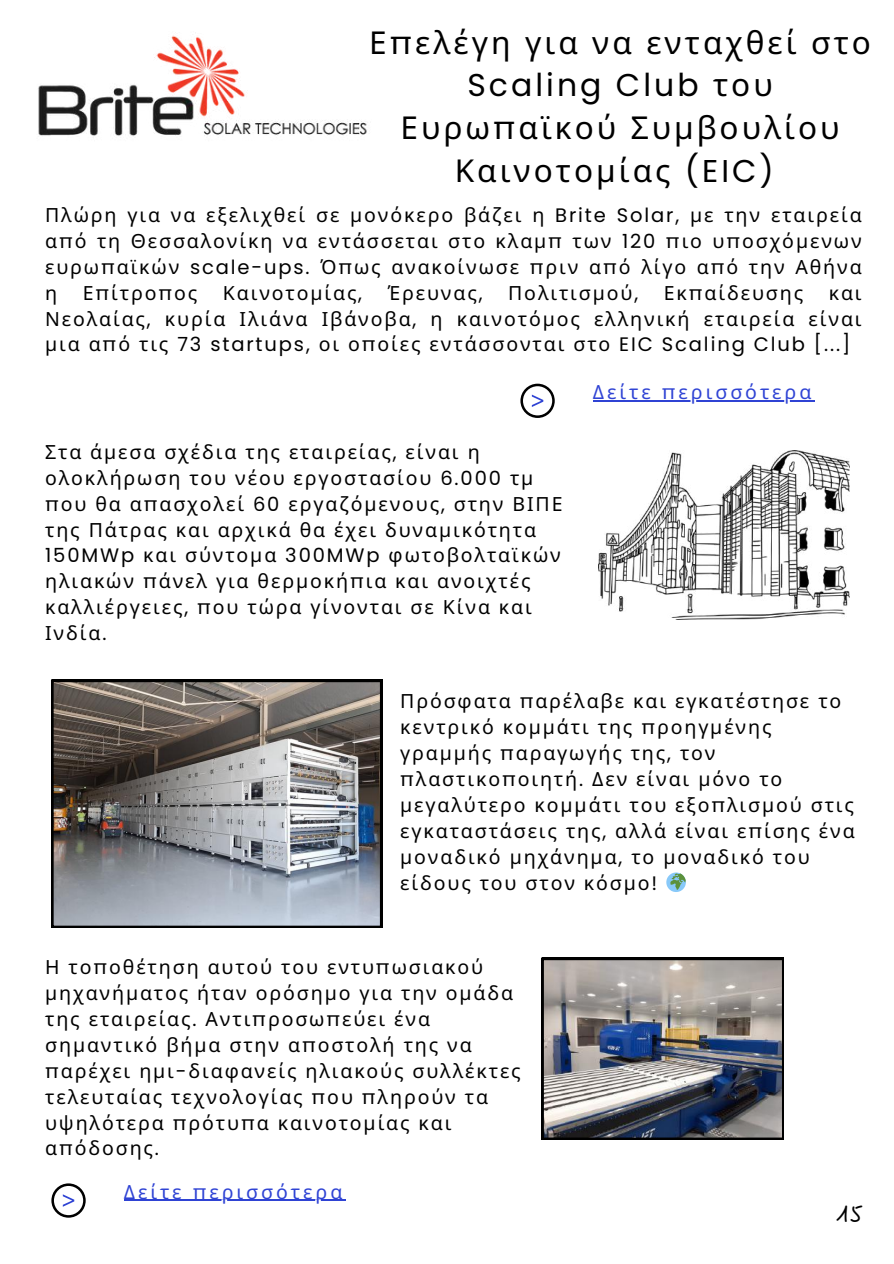
<style>
.page{position:relative;width:894px;height:1264px;background:#fff}
.page>*{position:absolute;margin:0;border:0;box-sizing:border-box;transform-origin:0 0}
.t1{font:31.5px/42.8px "Noto Sans";letter-spacing:.095em;color:#000;text-align:center}
.t2{font:31.5px "Poppins";letter-spacing:.095em;color:#000}
.t3{font:30px "Pecita";color:#000}
.t4{font:19.5px/25.8px "Noto Sans";letter-spacing:.095em;color:#000}
.t5{font:19.5px "Poppins";letter-spacing:.095em;color:#000}
.t6{font:19.5px "Noto Sans";letter-spacing:.15em;color:#2f43d4}
.s1{font-family:"Poppins"}
.s2{font-family:"Noto Sans"}
</style>
<div class="page">
<img style="left:38px;top:35px;width:329px;height:101px">
<div style="left:520px;top:383px;width:34px;height:34px;border:3px solid #000;border-radius:50%"></div>
<svg style="left:531px;top:394px;width:12px;height:13px"></svg>
<hr style="left:592px;top:400px;width:222px;height:1px;background:#2f43d4">
<img style="left:598px;top:450px;width:251px;height:169px">
<img style="left:51px;top:680px;width:331px;height:247px">
<img style="left:541px;top:957px;width:242px;height:182px">
<div style="left:51px;top:1183px;width:34px;height:34px;border:3px solid #000;border-radius:50%"></div>
<svg style="left:63px;top:1194px;width:11px;height:12px"></svg>
<hr style="left:124px;top:1199px;width:221px;height:1px;background:#2f43d4">
<h1 class="t1" style="left:369px;top:20px;width:503px">Ε<span class="s1">π</span>ελέγη για να ενταχθεί στο</h1>
<h1 class="t2" style="left:467px;top:63px;width:307px">Scaling Club <span class="s2">του</span></h1>
<h1 class="t1" style="left:400px;top:105px;width:440px">Ευρω<span class="s1">π</span>αϊκού Συμβουλίου<br>Καινοτομίας <span class="s1">(EIC)</span></h1>
<p class="t4" style="left:45px;top:201px;width:817px;text-align:justify">Πλώρη για να εξελιχθεί σε μονόκερο βάζει η <span class="s1">Brite Solar,</span> με την εταιρεία α<span class="s1">π</span>ό τη Θεσσαλονίκη να εντάσσεται στο κλαμ<span class="s1">π</span> των <span class="s1">120 π</span>ιο υ<span class="s1">π</span>οσχόμενων ευρω<span class="s1">π</span>αϊκών <span class="s1">scale-ups.</span> Ό<span class="s1">π</span>ως ανακοίνωσε <span class="s1">π</span>ριν α<span class="s1">π</span>ό λίγο α<span class="s1">π</span>ό την Αθήνα η</p>
<p class="t4" style="left:83px;top:279px;width:116px">Ε<span class="s1">π</span>ίτρο<span class="s1">π</span>ος</p>
<p class="t4" style="left:223px;top:279px;width:141px">Καινοτομίας<span class="s1">,</span></p>
<p class="t4" style="left:387px;top:279px;width:96px">Έρευνας<span class="s1">,</span></p>
<p class="t4" style="left:508px;top:279px;width:131px">Πολιτισμού<span class="s1">,</span></p>
<p class="t4" style="left:663px;top:279px;width:141px">Εκ<span class="s1">π</span>αίδευσης</p>
<p class="t4" style="left:45px;top:279px;width:817px;text-align:right">και<br>Νεολαίας<span class="s1">,</span> κυρία Ιλιάνα Ιβάνοβα<span class="s1">,</span> η καινοτόμος ελληνική εταιρεία είναι</p>
<p class="t5" style="left:45px;top:331px;width:806px"><span class="s2">μια α</span>π<span class="s2">ό τις</span> 73 startups, <span class="s2">οι ο</span>π<span class="s2">οίες εντάσσονται στο</span> EIC Scaling Club [...]</p>
<p class="t4" style="left:45px;top:438px;width:518px">Στα άμεσα σχέδια της εταιρείας<span class="s1">,</span> είναι η ολοκλήρωση του νέου εργοστασίου <span class="s1">6.000</span> τμ <span class="s1">π</span>ου θα α<span class="s1">π</span>ασχολεί <span class="s1">60</span> εργαζόμενους<span class="s1">,</span> στην ΒΙΠΕ της Πάτρας και αρχικά θα έχει δυναμικότητα <span class="s1">150MWp</span> και σύντομα <span class="s1">300MWp</span> φωτοβολταϊκών ηλιακών <span class="s1">π</span>άνελ για θερμοκή<span class="s1">π</span>ια και ανοιχτές καλλιέργειες<span class="s1">, π</span>ου τώρα γίνονται σε Κίνα και Ινδία<span class="s1">.</span></p>
<p class="t6" style="left:592px;top:378px;width:220px">Δείτε <span class="s1">π</span>ερισσότερα</p>
<p class="t4" style="left:400px;top:688px;width:456px">Πρόσφατα <span class="s1">π</span>αρέλαβε και εγκατέστησε το κεντρικό κομμάτι της <span class="s1">π</span>ροηγμένης γραμμής <span class="s1">π</span>αραγωγής της<span class="s1">,</span> τον <span class="s1">π</span>λαστικο<span class="s1">π</span>οιητή<span class="s1">.</span> Δεν είναι μόνο το μεγαλύτερο κομμάτι του εξο<span class="s1">π</span>λισμού στις εγκαταστάσεις της<span class="s1">,</span> αλλά είναι ε<span class="s1">π</span>ίσης ένα μοναδικό μηχάνημα<span class="s1">,</span> το μοναδικό του είδους του στον κόσμο<span class="s1">!</span></p>
<p class="t4" style="left:45px;top:953px;width:477px">Η το<span class="s1">π</span>οθέτηση αυτού του εντυ<span class="s1">π</span>ωσιακού μηχανήματος ήταν ορόσημο για την ομάδα της εταιρείας<span class="s1">.</span> Αντι<span class="s1">π</span>ροσω<span class="s1">π</span>εύει ένα σημαντικό βήμα στην α<span class="s1">π</span>οστολή της να <span class="s1">π</span>αρέχει ημι<span class="s1">-</span>διαφανείς ηλιακούς συλλέκτες τελευταίας τεχνολογίας <span class="s1">π</span>ου <span class="s1">π</span>ληρούν τα υψηλότερα <span class="s1">π</span>ρότυ<span class="s1">π</span>α καινοτομίας και α<span class="s1">π</span>όδοσης<span class="s1">.</span></p>
<p class="t6" style="left:124px;top:1177px;width:220px">Δείτε <span class="s1">π</span>ερισσότερα</p>
<h2 class="t3" style="left:835px;top:1201px;width:30px">15</h2>
</div>
